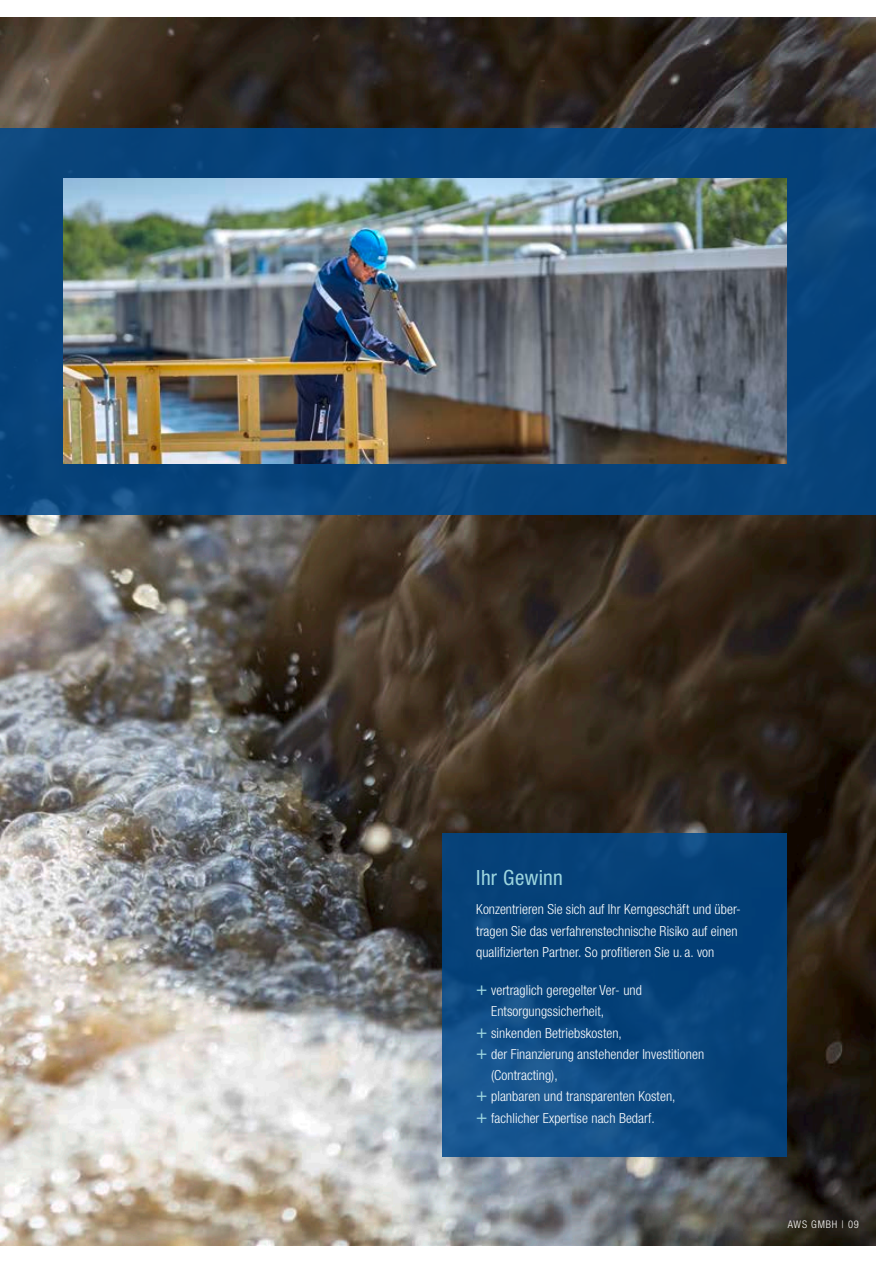
<style>
.page{position:relative;width:893px;height:1263px;background:#fff}
.page>*{position:absolute;margin:0;border:0;box-sizing:border-box;transform-origin:0 0}
.H2-P___GW-Blau{font:condensed 21px "Helvetica Neue LT Pro";letter-spacing:.015em;color:#9dd6df}
.B3-N-C___cnd_weiß{font:300 condensed 13.8px/21.3px "Helvetica Neue LT Pro";letter-spacing:.005em;color:#fff}
.S-N___Seitenzahl___neg_weiß{font:300 condensed 10.5px "Helvetica Neue LT Pro";letter-spacing:.08em;color:#fff}
.s1{font-weight:400;font-size:18.75px;color:#9dd6df}
</style>
<div class="page">
<img style="left:0;top:17px;width:876px;height:1229px">
<div style="left:0;top:128px;width:876px;height:386px;background:#07437a"></div>
<img style="left:64px;top:179px;width:723px;height:285px">
<svg style="left:442px;top:833px;width:345px;height:324px;background:#09457d"></svg>
<p class="H2-P___GW-Blau" style="left:476px;top:865px;width:88px">Ihr Gewinn</p>
<p class="B3-N-C___cnd_weiß" style="left:476px;top:899px;width:266px">Konzentrieren Sie sich auf Ihr Kerngeschäft und über&shy;tragen Sie das verfahrenstechnische Risiko auf einen qualifizierten Partner. So profitieren Sie u. a. von</p>
<p class="B3-N-C___cnd_weiß" style="left:491px;top:979px;width:152px;text-indent:-15px"><span class="s1">+</span> vertraglich geregelter Ver- und<br>Entsorgungssicherheit,</p>
<p class="B3-N-C___cnd_weiß" style="left:476px;top:1022px;width:147px"><span class="s1">+</span> sinkenden Betriebskosten,</p>
<p class="B3-N-C___cnd_weiß" style="left:491px;top:1043px;width:215px;text-indent:-15px"><span class="s1">+</span> der Finanzierung anstehender Investitionen (Contracting),</p>
<p class="B3-N-C___cnd_weiß" style="left:476px;top:1086px;width:201px"><span class="s1">+</span> planbaren und transparenten Kosten,</p>
<p class="B3-N-C___cnd_weiß" style="left:476px;top:1107px;width:180px"><span class="s1">+</span> fachlicher Expertise nach Bedarf.</p>
<p class="S-N___Seitenzahl___neg_weiß" style="left:788px;top:1218px;width:73px">AWS GMBH | 09</p>
</div>
